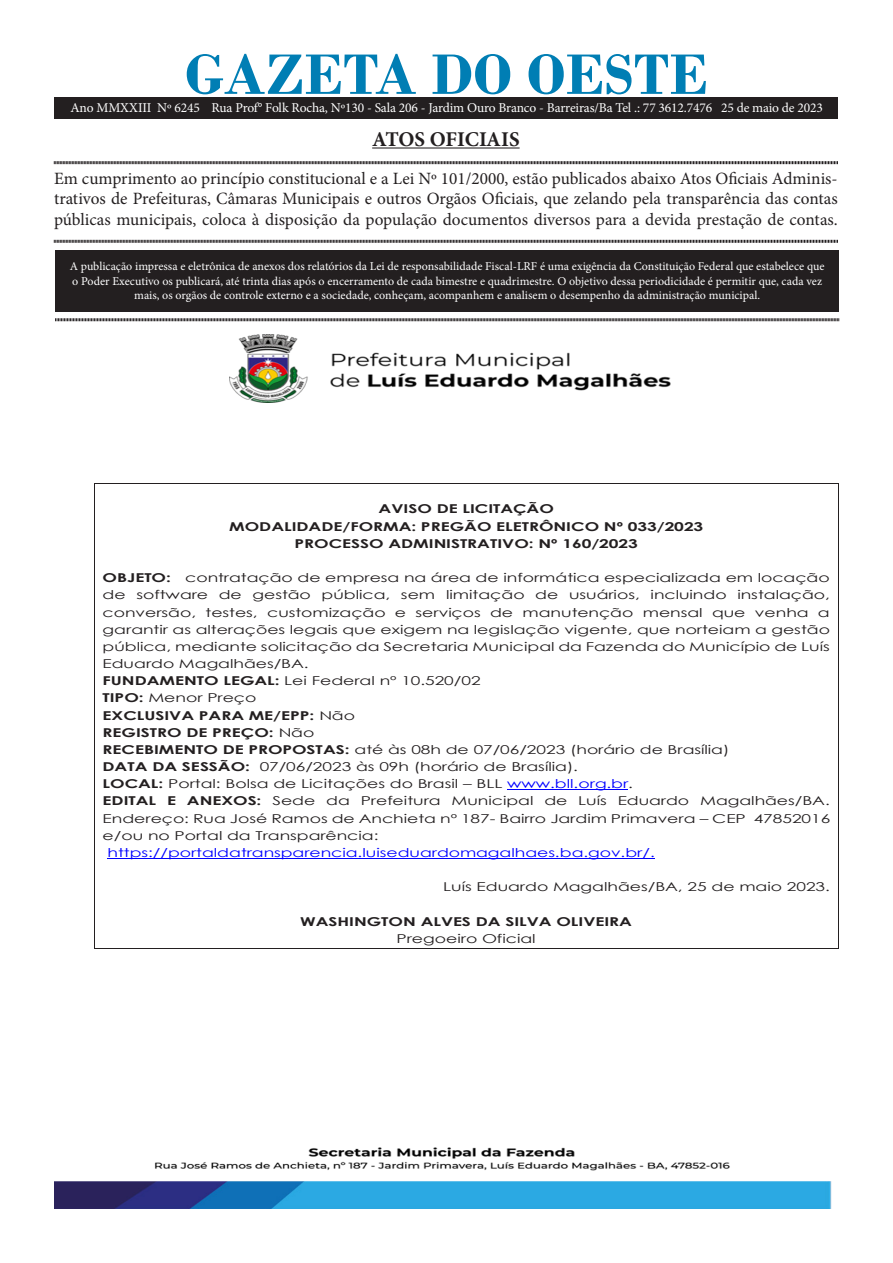
<style>
.page{position:relative;width:893px;height:1263px;background:#fff}
.page>*{position:absolute;margin:0;border:0;box-sizing:border-box;transform-origin:0 0}
.t1{font:700 60px "Bodoni";color:#007eb4}
.t2{font:700 21px "Minion Pro";letter-spacing:-.005em;color:#231f20}
.t3{font:17.25px/20.7px "Minion Pro";color:#231f20;text-align:justify}
.t4{font:13.5px "Minion Pro";letter-spacing:-.01em;color:#fff}
.t5{font:12.15px "Century Gothic";color:#231f20;scale:1.42 1}
.t6{font:700 12.15px/17.2px "Century Gothic";color:#231f20;text-align:center;scale:1.42 1}
.t7{font:12.15px "Century Gothic";color:#00f;scale:1.42 1}
.t8{font:12px/14.4px "Minion Pro";color:#fff;text-align:center}
.s1{font-weight:700}
.s2{font-weight:400}
.s3{color:#00f}
</style>
<div class="page">
<div style="left:55px;top:250px;width:784px;height:61px;background:#231f20"></div>
<hr style="left:372px;top:147px;width:148px;height:2px;background:#231f20">
<svg style="left:54px;top:161px;width:784px;height:4px;background:#908e8e"></svg>
<svg style="left:54px;top:239px;width:784px;height:4px;background:#908e8e"></svg>
<svg style="left:55px;top:318px;width:784px;height:4px;background:#908e8e"></svg>
<div style="left:54px;top:98px;width:784px;height:20px;background:#231f20"></div>
<img style="left:229px;top:334px;width:441px;height:68px">
<img style="left:54px;top:1147px;width:778px;height:62px">
<hr style="left:507px;top:789px;width:121px;height:1px;background:#00f">
<hr style="left:107px;top:858px;width:548px;height:1px;background:#00f">
<hr style="left:94px;top:484px;width:744px;height:1px;background:#231f20">
<hr style="left:94px;top:484px;width:1px;height:464px;background:#231f20">
<hr style="left:94px;top:948px;width:744px;height:1px;background:#231f20">
<hr style="left:838px;top:484px;width:1px;height:464px;background:#231f20">
<p class="t1" style="left:185px;top:39px;width:525px">GAZETA DO OESTE</p>
<p class="t2" style="left:372px;top:124px;width:149px">ATOS OFICIAIS</p>
<p class="t3" style="left:54px;top:168px;width:785px">Em cumprimento ao princípio constitucional e a Lei Nº 101/2000, estão publicados abaixo Atos Oficiais Adminis&shy;trativos de Prefeituras, Câmaras Municipais e outros Orgãos Oficiais, que zelando pela transparência das contas públicas municipais, coloca à disposição da população documentos diversos para a devida prestação de contas.</p>
<p class="t8" style="left:70px;top:259px;width:756px">A publicação impressa e eletrônica de anexos dos relatórios da Lei de responsabilidade Fiscal-LRF é uma exigência da Constituição Federal que estabelece que o Poder Executivo os publicará, até trinta dias após o encerramento de cada bimestre e quadrimestre. O objetivo dessa periodicidade é permitir que, cada vez mais, os orgãos de controle externo e a sociedade, conheçam, acompanhem e analisem o desempenho da administração municipal.</p>
<p class="t4" style="left:70px;top:98px;width:754px">Ano MMXXIII Nº 6245 Rua Prof° Folk Rocha, Nº130 - Sala 206 - Jardim Ouro Branco - Barreiras/Ba Tel .: 77 3612.7476 25 de maio de 2023</p>
<p class="t6" style="left:229px;top:500px;width:335px">AVISO DE LICITAÇÃO<br>MODALIDADE/FORMA: PREGÃO ELETRÔNICO Nº 033/2023<br>PROCESSO ADMINISTRATIVO: Nº 160/2023</p>
<p class="t5" style="left:103px;top:569px;width:514px"><span class="s1">OBJETO:</span> contratação de empresa na área de informática especializada em locação</p>
<p class="t5" style="left:103px;top:586px;width:514px">de software de gestão pública, sem limitação de usuários, incluindo instalação,</p>
<p class="t5" style="left:103px;top:604px;width:514px">conversão, testes, customização e serviços de manutenção mensal que venha a</p>
<p class="t5" style="left:103px;top:621px;width:514px">garantir as alterações legais que exigem na legislação vigente, que norteiam a gestão</p>
<p class="t5" style="left:103px;top:638px;width:514px">pública, mediante solicitação da Secretaria Municipal da Fazenda do Município de Luís</p>
<p class="t5" style="left:103px;top:655px;width:147px">Eduardo Magalhães/BA.</p>
<p class="t5" style="left:103px;top:672px;width:268px"><span class="s1">FUNDAMENTO LEGAL:</span> Lei Federal nº 10.520/02</p>
<p class="t5" style="left:103px;top:689px;width:110px"><span class="s1">TIPO:</span> Menor Preço</p>
<p class="t6" style="left:103px;top:706px;width:179px">EXCLUSIVA PARA ME/EPP: <span class="s2">Não</span></p>
<p class="t6" style="left:103px;top:723px;width:151px">REGISTRO DE PREÇO: <span class="s2">Não</span></p>
<p class="t5" style="left:103px;top:741px;width:443px"><span class="s1">RECEBIMENTO DE PROPOSTAS:</span> até às 08h de 07/06/2023 (horário de Brasília)</p>
<p class="t5" style="left:103px;top:758px;width:336px"><span class="s1">DATA DA SESSÃO:</span> 07/06/2023 às 09h (horário de Brasília).</p>
<p class="t5" style="left:103px;top:775px;width:375px"><span class="s1">LOCAL:</span> Portal: Bolsa de Licitações do Brasil – BLL <span class="s3">www.bll.org.br</span>.</p>
<p class="t5" style="left:103px;top:792px;width:514px"><span class="s1">EDITAL E ANEXOS:</span> Sede da Prefeitura Municipal de Luís Eduardo Magalhães/BA.</p>
<p class="t5" style="left:103px;top:810px;width:514px">Endereço: Rua José Ramos de Anchieta nº 187- Bairro Jardim Primavera – CEP 47852016</p>
<p class="t5" style="left:103px;top:827px;width:196px">e/ou no Portal da Transparência:</p>
<p class="t7" style="left:107px;top:844px;width:387px">https://portaldatransparencia.luiseduardomagalhaes.ba.gov.br/.</p>
<p class="t5" style="left:443px;top:878px;width:274px">Luís Eduardo Magalhães/BA, 25 de maio 2023.</p>
<p class="t6" style="left:300px;top:912px;width:235px">WASHINGTON ALVES DA SILVA OLIVEIRA<br><span class="s2">Pregoeiro Oficial</span></p>
</div>
